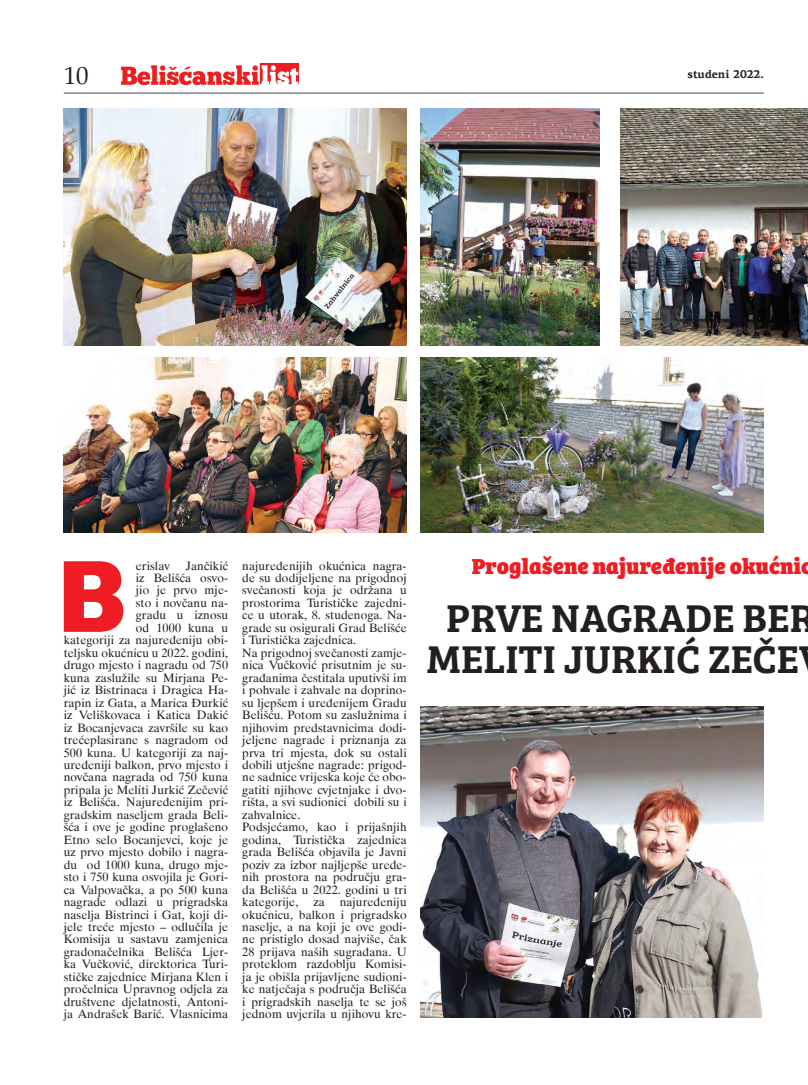
<style>
.page{position:relative;width:808px;height:1085px;background:#fff}
.page>*{position:absolute;margin:0;border:0;box-sizing:border-box;transform-origin:0 0}
.t1{font:900 102.25px "PF Agora Sans Pro";color:#ee1d23}
.t2{font:600 40px/41.2px "Bree Serif";color:#231f20;text-align:center}
.t3{font:25px "Palatino Roman";color:#231f20}
.t4{font:800 22.5px "Bree Serif";color:#ee1d23}
.t5{font:11.88px/12.5px "Dutch 801 BT";letter-spacing:.01em;color:#231f20;text-align:right}
.t6{font:700 11.25px "PF Agora Serif Pro";color:#231f20}
</style>
<div class="page">
<hr style="left:64px;top:92px;width:700px;height:2px;background:#939598">
<img style="left:121px;top:64px;width:177px;height:21px">
<img style="left:64px;top:108px;width:343px;height:237px">
<img style="left:421px;top:706px;width:343px;height:311px">
<img style="left:620px;top:108px;width:188px;height:237px">
<img style="left:421px;top:108px;width:178px;height:237px">
<img style="left:421px;top:358px;width:343px;height:174px">
<img style="left:64px;top:358px;width:343px;height:174px">
<p class="t3" style="left:64px;top:61px;width:27px">10</p>
<p class="t6" style="left:687px;top:67px;width:78px">studeni 2022.</p>
<p class="t5" style="left:64px;top:559px;width:166px">Jančikić<br>iz Belišća osvo-<br>jio je prvo mje-<br>sto i novčanu na-<br>gradu u iznosu<br>od 1000 kuna u<br>kategoriji za najuređeniju obi&shy;teljsku okućnicu u 2022. godini, drugo mjesto i nagradu od 750 kuna zaslužile su Mirjana Pe&shy;jić iz Bistrinaca i Dragica Ha&shy;rapin iz Gata, a Marica Đurkić iz Veliškovaca i Katica Dakić iz Bocanjevaca završile su kao trećeplasirane s nagradom od<br>500 kuna. U kategoriji za naj&shy;uređeniji balkon, prvo mjesto i novčana nagrada od 750 kuna pripala je Meliti Jurkić Zečević iz Belišća. Najuređenijim pri&shy;gradskim naseljem grada Beli&shy;šća i ove je godine proglašeno<br>Etno selo Bocanjevci, koje je uz prvo mjesto dobilo i nagra&shy;du od 1000 kuna, drugo mje&shy;sto i 750 kuna osvojila je Gori&shy;ca Valpovačka, a po 500 kuna nagrade odlazi u prigradska naselja Bistrinci i Gat, koji di&shy;jele treće mjesto – odlučila je<br>Komisija u sastavu zamjenica gradonačelnika Belišća Ljer&shy;ka Vučković, direktorica Turi&shy;stičke zajednice Mirjana Klen i pročelnica Upravnog odjela za društvene djelatnosti, Antoni&shy;ja Andrašek Barić. Vlasnicima</p>
<p class="t4" style="left:472px;top:548px;width:342px">Proglašene najuređenije okućnic</p>
<p class="t1" style="left:57px;top:529px;width:73px">B</p>
<p class="t5" style="left:136px;top:559px;width:36px">erislav</p>
<p class="t5" style="left:242px;top:559px;width:166px;text-align:left">najuređenijih okućnica nagra&shy;de su dodijeljene na prigodnoj svečanosti koja je održana u prostorima Turističke zajedni&shy;ce u utorak, 8. studenoga. Na&shy;grade su osigurali Grad Belišće i Turistička zajednica.<br>Na prigodnoj svečanosti zamje&shy;nica Vučković prisutnim je su&shy;građanima čestitala uputivši im i pohvale i zahvale na doprino&shy;su ljepšem i uređenijem Gradu<br>Belišću. Potom su zaslužnima i njihovim predstavnicima dodi&shy;jeljene nagrade i priznanja za prva tri mjesta, dok su ostali dobili utješne nagrade: prigod&shy;ne sadnice vrijeska koje će obo&shy;gatiti njihove cvjetnjake i dvo&shy;rišta, a svi sudionici dobili su i zahvalnice.<br>Podsjećamo, kao i prijašnjih godina, Turistička zajednica grada Belišća objavila je Javni poziv za izbor najljepše uređe&shy;nih prostora na području gra&shy;da Belišća u 2022. godini u tri kategorije,</p>
<p class="t2" style="left:427px;top:595px;width:390px">PRVE NAGRADE BER<br>MELITI JURKIĆ ZEČE</p>
<p class="t5" style="left:242px;top:895px;width:166px;text-align:justify;text-indent:97px">najuređeniju okućnicu, balkon i prigradsko naselje, a na koji je ove godi&shy;ne pristiglo dosad najviše, čak 28 prijava naših sugrađana. U proteklom razdoblju Komisi&shy;ja je obišla prijavljene sudioni&shy;ke natječaja s područja Belišća i prigradskih naselja te se još jednom uvjerila u njihovu kre-</p>
<p class="t5" style="left:313px;top:895px;width:13px">za</p>
</div>
